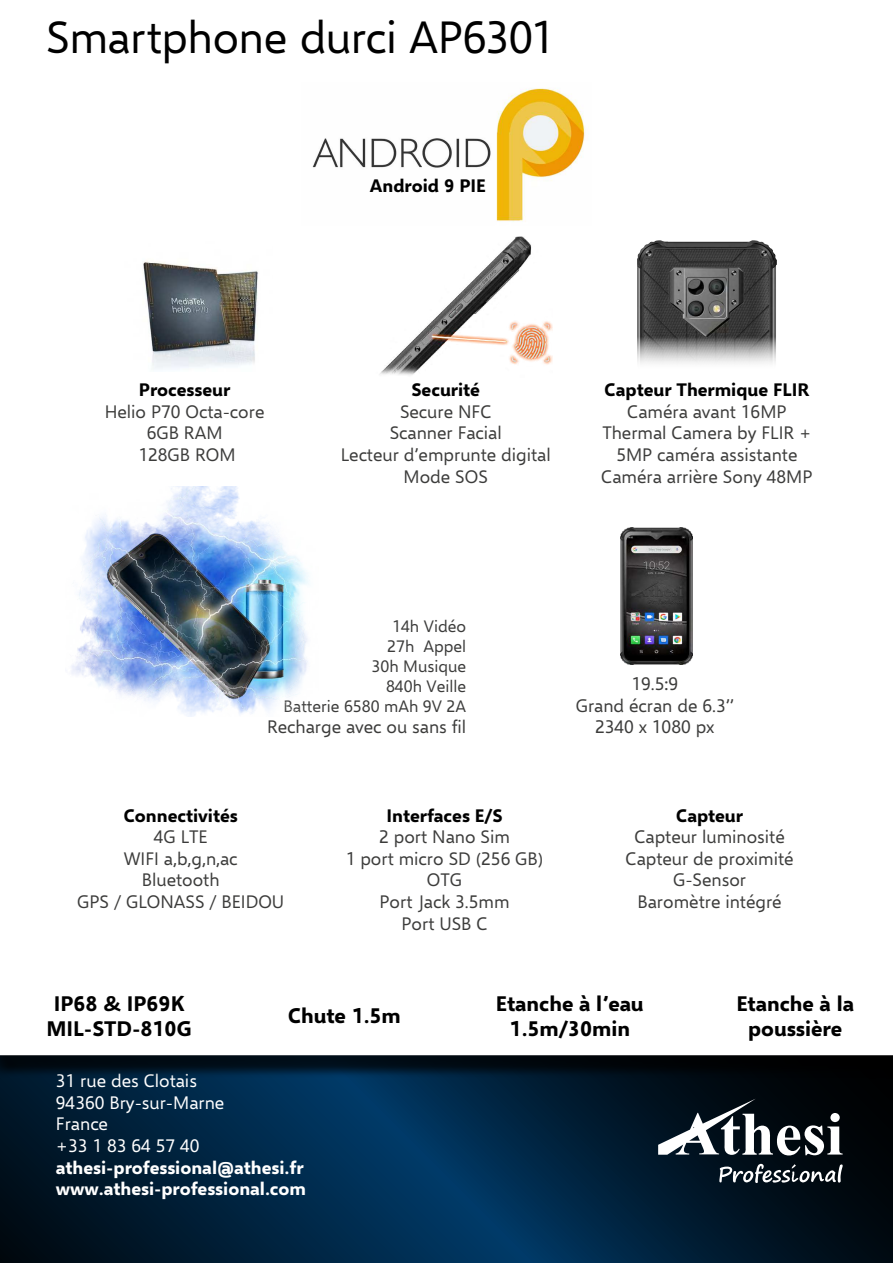
<style>
.page{position:relative;width:893px;height:1263px;background:#fff}
.page>*{position:absolute;margin:0;border:0;box-sizing:border-box;transform-origin:0 0}
.t1{font:45px "Selawik";letter-spacing:-.01em;color:#000}
.t2{font:700 21px/25.2px "Selawik";color:#000;text-align:center}
.t3{font:18px/21.6px "Selawik";color:#3c3c3b;text-align:center}
.t4{font:700 18px "Selawik";color:#000}
.t5{font:700 18px/21.6px "Selawik";color:#fff}
.t6{font:18px/21.6px "Selawik";color:#fff}
.t7{font:16.5px/19.8px "Selawik";color:#3c3c3b;text-align:right}
</style>
<div class="page">
<svg style="left:0;top:1078px;width:893px;height:185px;background:#00203a"></svg>
<svg style="left:719px;top:1164px;width:124px;height:19px"></svg>
<svg style="left:658px;top:1099px;width:185px;height:56px"></svg>
<div style="left:0;top:983px;width:893px;height:95px;background:#000;opacity:.75"></div>
<svg style="left:0;top:983px;width:893px;height:72px"></svg>
<img style="left:312px;top:88px;width:273px;height:134px">
<img style="left:143px;top:261px;width:115px;height:108px">
<img style="left:380px;top:236px;width:172px;height:139px">
<img style="left:637px;top:241px;width:140px;height:123px">
<img style="left:621px;top:527px;width:72px;height:138px">
<img style="left:71px;top:487px;width:238px;height:229px">
<h1 class="t1" style="left:46px;top:19px;width:510px">Smartphone durci AP6301</h1>
<p class="t4" style="left:370px;top:178px;width:117px">Android 9 PIE</p>
<p class="t4" style="left:139px;top:383px;width:93px">Processeur</p>
<p class="t3" style="left:105px;top:402px;width:161px">Helio P70 Octa-core<br>6GB RAM<br>128GB ROM</p>
<p class="t4" style="left:412px;top:383px;width:70px">Securité</p>
<p class="t3" style="left:341px;top:402px;width:211px">Secure NFC<br>Scanner Facial<br>Lecteur d’emprunte digital<br>Mode SOS</p>
<p class="t4" style="left:605px;top:383px;width:206px">Capteur Thermique FLIR</p>
<p class="t3" style="left:601px;top:402px;width:213px">Caméra avant 16MP<br>Thermal Camera by FLIR +<br>5MP caméra assistante<br>Caméra arrière Sony 48MP</p>
<p class="t7" style="left:284px;top:618px;width:184px">14h Vidéo<br>27h Appel<br>30h Musique<br>840h Veille<br>Batterie 6580 mAh 9V 2A</p>
<p class="t3" style="left:267px;top:718px;width:201px">Recharge avec ou sans fil</p>
<p class="t4" style="left:124px;top:808px;width:116px">Connectivités</p>
<p class="t3" style="left:77px;top:828px;width:209px">4G LTE<br>WIFI a,b,g,n,ac<br>Bluetooth<br>GPS / GLONASS / BEIDOU</p>
<p class="t4" style="left:387px;top:808px;width:117px">Interfaces E/S</p>
<p class="t3" style="left:346px;top:828px;width:199px">2 port Nano Sim<br>1 port micro SD (256 GB)<br>OTG<br>Port Jack 3.5mm<br>Port USB C</p>
<p class="t3" style="left:576px;top:674px;width:160px">19.5:9<br>Grand écran de 6.3’’<br>2340 x 1080 px</p>
<p class="t4" style="left:676px;top:808px;width:68px">Capteur</p>
<p class="t3" style="left:625px;top:828px;width:170px">Capteur luminosité<br>Capteur de proximité<br>G-Sensor<br>Baromètre intégré</p>
<p class="t2" style="left:46px;top:992px;width:147px">IP68 &amp; IP69K<br>MIL-STD-810G</p>
<p class="t2" style="left:288px;top:1005px;width:114px">Chute 1.5m</p>
<p class="t6" style="left:56px;top:1072px;width:170px">31 rue des Clotais<br>94360 Bry-sur-Marne<br>France<br>+33 1 83 64 57 40</p>
<p class="t5" style="left:56px;top:1158px;width:252px">athesi-professional@athesi.fr www.athesi-professional.com</p>
<p class="t2" style="left:496px;top:992px;width:149px">Etanche à l’eau<br>1.5m/30min</p>
<p class="t2" style="left:736px;top:992px;width:119px">Etanche à la poussière</p>
</div>
